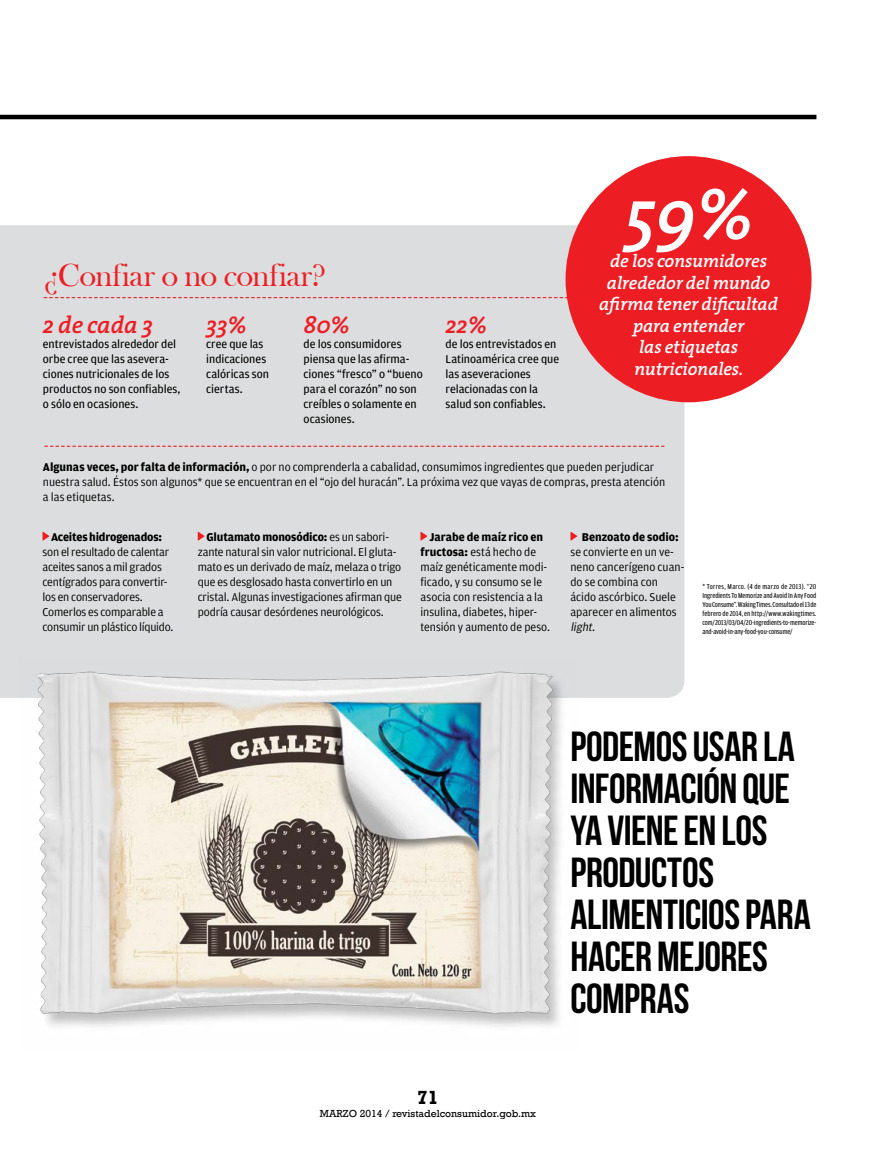
<style>
.page{position:relative;width:893px;height:1149px;background:#fff}
.page>*{position:absolute;margin:0;border:0;box-sizing:border-box;transform-origin:0 0}
.t1{font:italic 600 72px "The Serif";color:#fff}
.t2{font:42px/42px "Bebas Neue";letter-spacing:-.015em;color:#000}
.t3{font:32.55px "Bask Old Face";letter-spacing:-.005em;color:#ed1d24}
.t4{font:italic 600 24px "The Serif";letter-spacing:-.01em;color:#ed1d24}
.t5{font:700 19.5px "Rockwell";color:#000}
.t6{font:italic 600 18px/21.6px "The Serif";letter-spacing:-.01em;color:#fff;text-align:center}
.t7{font:12px/15px "Amplitude";letter-spacing:-.005em;color:#000}
.t8{font:12px/15px "Amplitude";color:#000}
.t9{font:700 12px "Amplitude";letter-spacing:-.01em;color:#000}
.t10{font:10.5px "Rockwell";color:#000}
.t11{font:7.5px/9px "Amplitude Cond";letter-spacing:-.01em;color:#000;text-align:justify}
.s1{font-weight:700}
.s2{font-style:italic}
</style>
<div class="page">
<div style="left:0;top:225px;width:684px;height:472px;background:#dcddde"></div>
<svg style="left:44px;top:445px;width:620px;height:1px"></svg>
<svg style="left:44px;top:297px;width:523px;height:1px"></svg>
<hr style="left:0;top:115px;width:816px;height:4px;background:#000">
<div style="left:566px;top:156px;width:245px;height:246px;background:#ed1d24;border-radius:50%"></div>
<img style="left:19px;top:657px;width:557px;height:370px">
<svg style="left:570px;top:531px;width:8px;height:9px"></svg>
<svg style="left:420px;top:531px;width:8px;height:9px"></svg>
<svg style="left:198px;top:531px;width:7px;height:9px"></svg>
<svg style="left:43px;top:531px;width:7px;height:9px"></svg>
<h3 class="t3" style="left:43px;top:262px;width:284px">¿Confiar o no confiar?</h3>
<h3 class="t4" style="left:43px;top:305px;width:112px">2 de cada 3</h3>
<p class="t8" style="left:43px;top:337px;width:139px">entrevistados alrededor del orbe cree que las asevera&shy;ciones nutricionales de los productos no son confiables, o sólo en ocasiones.</p>
<h3 class="t4" style="left:304px;top:305px;width:47px">80%</h3>
<p class="t8" style="left:304px;top:337px;width:121px">de los consumidores piensa que las afirma&shy;ciones “fresco” o “bueno para el corazón” no son creíbles o solamente en ocasiones.</p>
<h3 class="t4" style="left:206px;top:305px;width:42px">33%</h3>
<p class="t8" style="left:206px;top:337px;width:64px">cree que las indicaciones calóricas son ciertas.</p>
<h3 class="t4" style="left:446px;top:305px;width:43px">22%</h3>
<p class="t8" style="left:446px;top:337px;width:115px">de los entrevistados en<br>Latinoamérica cree que las aseveraciones relacionadas con la salud son confiables.</p>
<h1 class="t1" style="left:624px;top:154px;width:130px">59%</h1>
<h3 class="t6" style="left:599px;top:249px;width:180px">de los consumidores alrededor del mundo afirma tener dificultad para entender<br>las etiquetas nutricionales.</h3>
<p class="t7" style="left:43px;top:459px;width:624px"><span class="s1">Algunas veces, por falta de información,</span> o por no comprenderla a cabalidad, consumimos ingredientes que pueden perjudicar nuestra salud. Éstos son algunos* que se encuentran en el “ojo del huracán”. La próxima vez que vayas de compras, presta atención a las etiquetas.</p>
<p class="t9" style="left:51px;top:529px;width:113px">Aceites hidrogenados:</p>
<p class="t7" style="left:43px;top:544px;width:133px">son el resultado de calentar aceites sanos a mil grados centígrados para convertir&shy;los en conservadores.<br>Comerlos es comparable a consumir un plástico líquido.</p>
<p class="t7" style="left:198px;top:529px;width:206px;text-indent:9px"><span class="s1">Glutamato monosódico:</span> es un sabori&shy;zante natural sin valor nutricional. El gluta&shy;mato es un derivado de maíz, melaza o trigo que es desglosado hasta convertirlo en un cristal. Algunas investigaciones afirman que podría causar desórdenes neurológicos.</p>
<p class="t7" style="left:420px;top:529px;width:131px;text-indent:9px"><span class="s1">Jarabe de maíz rico en fructosa:</span> está hecho de maíz genéticamente modi&shy;ficado, y su consumo se le asocia con resistencia a la insulina, diabetes, hiper&shy;tensión y aumento de peso.</p>
<p class="t9" style="left:582px;top:529px;width:99px">Benzoato de sodio:</p>
<p class="t7" style="left:570px;top:544px;width:115px">se convierte en un ve&shy;neno cancerígeno cuan&shy;do se combina con ácido ascórbico. Suele aparecer en alimentos <span class="s2">light</span>.</p>
<p class="t11" style="left:702px;top:581px;width:115px">* Torres, Marco. (4 de marzo de 2013). “20<br>Ingredients To Memorize and Avoid In Any Food You Consume”. Waking Times. Consultado el 13 de febrero de 2014, en http://www.wakingtimes. com/2013/03/04/20-ingredients-to-memorize&shy;and-avoid-in-any-food-you-consume/</p>
<h3 class="t5" style="left:417px;top:1085px;width:23px">71</h3>
<p class="t10" style="left:320px;top:1106px;width:218px">MARZO 2014 / revistadelconsumidor.gob.mx</p>
<h2 class="t2" style="left:570px;top:724px;width:242px">PODEMOS USAR LA<br>INFORMACIÓN QUE<br>YA VIENE EN LOS<br>PRODUCTOS<br>ALIMENTICIOS PARA<br>HACER MEJORES<br>COMPRAS</h2>
</div>
